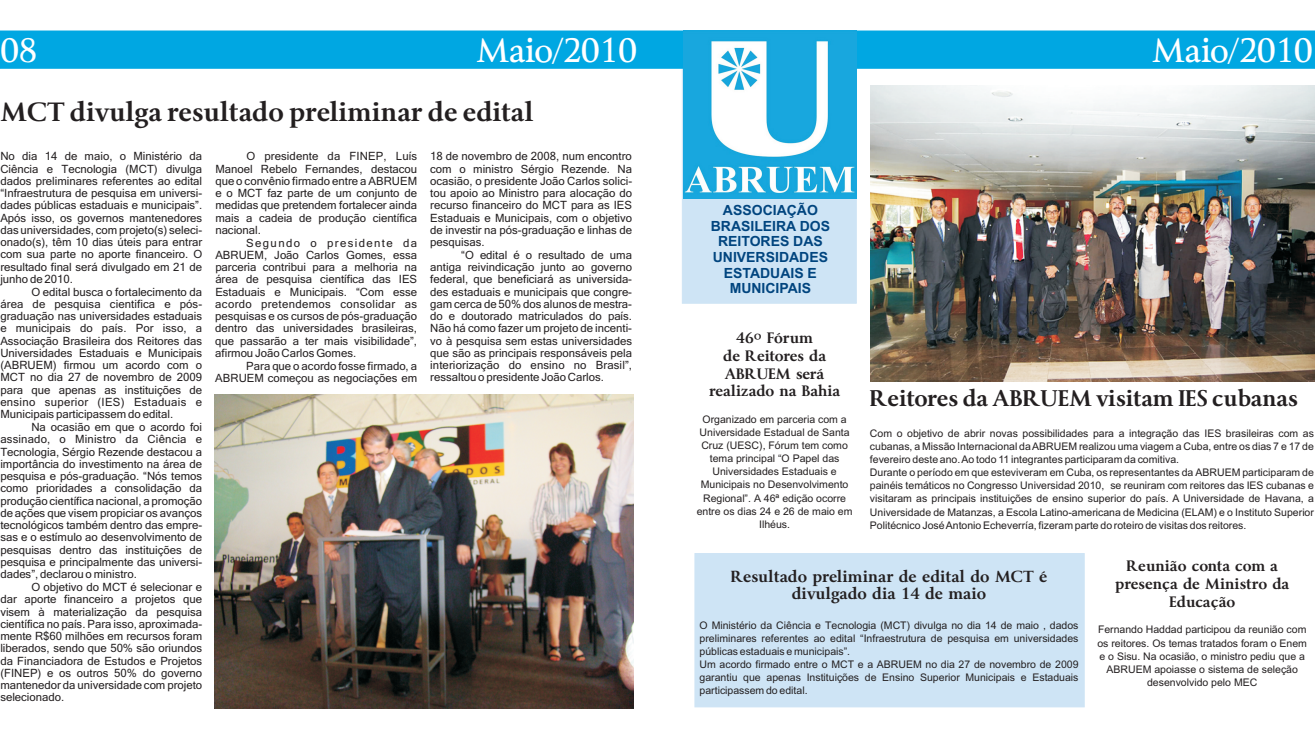
<style>
.page{position:relative;width:1315px;height:737px;background:#fff}
.page>*{position:absolute;margin:0;border:0;box-sizing:border-box;transform-origin:0 0}
.t1{font:31.5px "Byington";color:#fff}
.t2{font:700 24.5px "Byington";color:#231f20}
.t3{font:700 21px "Byington";color:#231f20}
.t4{font:700 14.88px/16.6px "Byington";color:#231f20;text-align:center}
.t5{font:700 14px/17.8px "Byington";color:#231f20;text-align:center}
.t6{font:700 14px/15.7px "Arial";color:#01457f;text-align:center}
.t7{font:11.38px/12.2px "Microsoft Sans Serif";color:#231f20;text-align:justify}
.t8{font:11.38px "Microsoft Sans Serif";letter-spacing:.025em;color:#231f20}
.t9{font:10.5px/13.1px "Arial Unicode MS";color:#231f20;text-align:center}
.t10{font:10.5px/13.1px "Arial";color:#231f20;text-align:justify}
.s1{font-family:"Arial Unicode MS"}
</style>
<div class="page">
<div style="left:682px;top:67px;width:174px;height:236px;background:#cee4f5"></div>
<div style="left:0;top:31px;width:1314px;height:37px;background:#00a7e2"></div>
<img style="left:683px;top:31px;width:173px;height:167px">
<img style="left:214px;top:394px;width:419px;height:315px">
<div style="left:694px;top:553px;width:390px;height:154px;background:#cee4f5"></div>
<img style="left:870px;top:85px;width:444px;height:296px">
<h1 class="t1" style="left:0;top:33px;width:39px">08</h1>
<h1 class="t1" style="left:477px;top:33px;width:162px">Maio/2010</h1>
<h1 class="t1" style="left:1152px;top:33px;width:162px">Maio/2010</h1>
<h2 class="t2" style="left:1px;top:102px;width:534px">MCT divulga resultado preliminar de edital</h2>
<p class="t7" style="left:0;top:151px;width:203px">No dia 14 de maio, o Ministério da</p>
<p class="t7" style="left:0;top:151px;width:633px;text-indent:246px">O presidente da FINEP, Luís 18 de novembro de 2008, num encontro Ciência e Tecnologia (MCT) divulga Manoel Rebelo Fernandes, destacou com o ministro Sérgio Rezende. Na dados preliminares referentes ao edital que o convênio firmado entre a ABRUEM ocasião, o presidente João Carlos solici-“Infraestrutura de pesquisa em universi- e o MCT faz parte de um conjunto de tou apoio ao Ministro para alocação do dades públicas estaduais e municipais”. medidas que pretendem fortalecer ainda recurso financeiro do MCT para as IES Após isso, os governos mantenedores mais a cadeia de produção científica Estaduais e Municipais, com o objetivo das universidades, com projeto(s) seleci- nacional.</p>
<p class="t7" style="left:430px;top:225px;width:203px">de investir na pós-graduação e linhas de</p>
<p class="t7" style="left:0;top:237px;width:203px">onado(s), têm 10 dias úteis para entrar</p>
<p class="t7" style="left:0;top:238px;width:486px;line-height:11.6px;text-indent:246px">Segundo o presidente da pesquisas. com sua parte no aporte financeiro. O ABRUEM, João Carlos Gomes, essa</p>
<p class="t7" style="left:0;top:250px;width:633px;line-height:11.9px;text-indent:461px">“O edital é o resultado de uma resultado final será divulgado em 21 de parceria contribui para a melhoria na antiga reivindicação junto ao governo junho de 2010.</p>
<p class="t7" style="left:215px;top:274px;width:418px">área de pesquisa científica das IES federal, que beneficiará as universida-</p>
<p class="t7" style="left:31px;top:287px;width:602px">O edital busca o fortalecimento da Estaduais e Municipais. “Com esse des estaduais e municipais que congre-</p>
<p class="t7" style="left:0;top:299px;width:633px">área de pesquisa cientifica e pós- acordo pretendemos consolidar as gam cerca de 50% dos alunos de mestra-</p>
<p class="t7" style="left:0;top:311px;width:633px">graduação nas universidades estaduais pesquisas e os cursos de pós-graduação do e doutorado matriculados do país.</p>
<p class="t7" style="left:0;top:323px;width:633px">e municipais do país. Por isso, a dentro das universidades brasileiras, Não há como fazer um projeto de incenti-</p>
<p class="t7" style="left:0;top:336px;width:633px">Associação Brasileira dos Reitores das que passarão a ter mais visibilidade”, vo à pesquisa sem estas universidades</p>
<p class="t7" style="left:0;top:348px;width:357px">Universidades Estaduais e Municipais afirmou João Carlos Gomes.</p>
<p class="t7" style="left:430px;top:348px;width:203px">que são as principais responsáveis pela</p>
<p class="t7" style="left:0;top:360px;width:203px">(ABRUEM) firmou um acordo com o</p>
<p class="t7" style="left:246px;top:360px;width:387px">Para que o acordo fosse firmado, a interiorização do ensino no Brasil”,</p>
<p class="t7" style="left:0;top:372px;width:605px">MCT no dia 27 de novembro de 2009 ABRUEM começou as negociações em ressaltou o presidente João Carlos.</p>
<p class="t7" style="left:0;top:385px;width:203px">para que apenas as instituições de</p>
<p class="t8" style="left:0;top:398px;width:203px">ensino superior (IES) Estaduais e</p>
<p class="t7" style="left:0;top:409px;width:174px">Municipais participassem do edital.</p>
<p class="t7" style="left:31px;top:422px;width:172px">Na ocasião em que o acordo foi</p>
<p class="t7" style="left:0;top:434px;width:203px">assinado, o Ministro da Ciência e</p>
<p class="t7" style="left:0;top:446px;width:203px">Tecnologia, Sérgio Rezende destacou a</p>
<p class="t7" style="left:0;top:459px;width:203px">importância do investimento na área de</p>
<p class="t7" style="left:0;top:471px;width:203px">pesquisa e pós-graduação. “Nós temos</p>
<p class="t7" style="left:0;top:483px;width:203px">como prioridades a consolidação da</p>
<p class="t7" style="left:0;top:495px;width:203px">produção científica nacional, a promoção</p>
<p class="t7" style="left:0;top:508px;width:203px">de ações que visem propiciar os avanços</p>
<p class="t7" style="left:0;top:520px;width:203px">tecnológicos também dentro das empre-</p>
<p class="t7" style="left:0;top:532px;width:203px">sas e o estímulo ao desenvolvimento de</p>
<p class="t7" style="left:0;top:544px;width:203px">pesquisas dentro das instituições de</p>
<p class="t7" style="left:0;top:557px;width:203px">pesquisa e principalmente das universi-</p>
<p class="t7" style="left:0;top:569px;width:138px">dades”, declarou o ministro.</p>
<p class="t7" style="left:31px;top:582px;width:172px">O objetivo do MCT é selecionar e</p>
<p class="t7" style="left:0;top:594px;width:203px">dar aporte financeiro a projetos que</p>
<p class="t7" style="left:0;top:606px;width:203px">visem à materialização da pesquisa</p>
<p class="t7" style="left:0;top:619px;width:203px">científica no país. Para isso, aproximada-</p>
<p class="t7" style="left:0;top:631px;width:203px">mente R$60 milhões em recursos foram</p>
<p class="t7" style="left:0;top:643px;width:203px">liberados, sendo que 50% são oriundos</p>
<p class="t7" style="left:0;top:655px;width:203px">da Financiadora de Estudos e Projetos</p>
<p class="t7" style="left:0;top:668px;width:203px">(FINEP) e os outros 50% do governo</p>
<p class="t7" style="left:0;top:680px;width:203px">mantenedor da universidade com projeto</p>
<p class="t7" style="left:0;top:692px;width:65px">selecionado.</p>
<p class="t6" style="left:711px;top:202px;width:121px">ASSOCIAÇÃO<br>BRASILEIRA DOS<br>REITORES DAS<br>UNIVERSIDADES<br>ESTADUAIS E<br>MUNICIPAIS</p>
<p class="t5" style="left:709px;top:330px;width:133px">46º Fórum<br>de Reitores da<br>ABRUEM será realizado na Bahia</p>
<p class="t9" style="left:699px;top:413px;width:151px">Organizado em parceria com a<br>Universidade Estadual de Santa<br>Cruz (UESC), Fórum tem como tema principal “O Papel das</p>
<p class="t9" style="left:696px;top:492px;width:157px">Regional”. A 46ª edição ocorre entre os dias 24 e 26 de maio em<br>Ilhéus.</p>
<h3 class="t3" style="left:870px;top:390px;width:429px">Reitores da ABRUEM visitam IES cubanas</h3>
<p class="t10" style="left:870px;top:427px;width:445px"><span class="s1">Com o objetivo de abrir</span> novas possibilidades para a integração das IES brasileiras com as cubanas, a Missão Internacional da ABRUEM realizou uma viagem a Cuba, e<span class="s1">ntre</span> os dias 7 e 17 de fevereiro deste ano. Ao todo 11 integrantes participaram da comitiva.</p>
<p class="t9" style="left:870px;top:467px;width:445px">Durante o período em que esteviveram em Cuba, os representantes da ABRUEM participaram de</p>
<p class="t10" style="left:870px;top:480px;width:445px"><span class="s1">painéis temáticos no</span> Congresso Universidad 2010, se reuniram com reitores das IES cubanas e visitaram as principais instituições de ensino superior do país. A Universidade de Havana, a Universidade de Matanzas, a Escola Latino-americana de Medicina (ELAM) e o Instituto Superior Politécnico José Antonio Echeverría, fizeram parte do roteiro de visitas dos reitores.</p>
<h3 class="t4" style="left:730px;top:570px;width:318px">Resultado preliminar de edital do MCT é divulgado dia 14 de maio</h3>
<p class="t9" style="left:699px;top:619px;width:380px;text-align:left">O Ministério da Ciência e Tecnologia (MCT) divulga no dia 14 de maio , dados preliminares referentes ao edital “Infraestrutura de pesquisa em universidades públicas estaduais e municipais”.<br>Um acordo firmado entre o MCT e a ABRUEM no dia 27 de novembro de 2009 garantiu que apenas Instituições de Ensino Superior Municipais e Estaduais participassem do edital.</p>
<p class="t9" style="left:701px;top:466px;width:149px">Universidades Estaduais e<br>Municipais no Desenvolvimento</p>
<p class="t5" style="left:1115px;top:559px;width:176px">Reunião conta com a presença de Ministro da<br>Educação</p>
<p class="t9" style="left:1097px;top:624px;width:211px">Fernando Haddad participou da reunião com os reitores. Os temas tratados foram o Enem e o Sisu. Na ocasião, o ministro pediu que a ABRUEM apoiasse o sistema de seleção desenvolvido pelo MEC</p>
</div>
